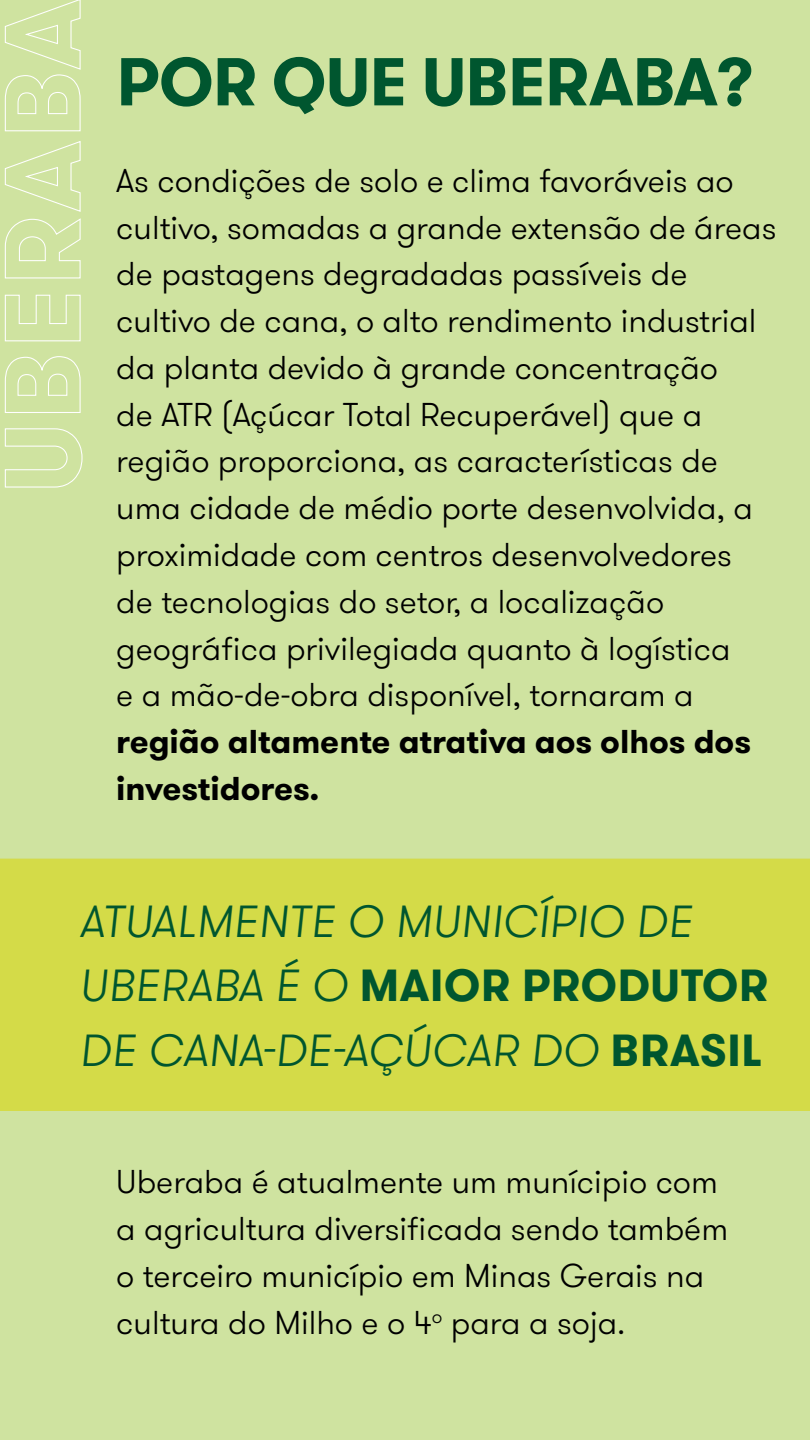
<style>
.page{position:relative;width:810px;height:1440px;background:#cfe3a0}
.page>*{position:absolute;margin:0;border:0;box-sizing:border-box;transform-origin:0 0}
.t1{font:700 67.5px "GT Walsheim Pro";letter-spacing:-.005em;color:#00562f}
.t2{font:italic 300 44.92px/64.7px "GT Walsheim Pro";letter-spacing:.015em;color:#00562f}
.t3{font:700 44.92px "GT Walsheim Pro";color:#00562f}
.t4{font:300 33px/46.8px "GT Walsheim Pro";color:#000}
.t5{font:700 33px/46.8px "GT Walsheim Pro";color:#000}
.s1{font-weight:700;font-style:normal}
</style>
<div class="page">
<div style="left:0;top:859px;width:810px;height:252px;background:#d4db48"></div>
<svg style="left:4px;top:428px;width:79px;height:60px;background:#d2e5a7"></svg>
<svg style="left:4px;top:356px;width:77px;height:58px;background:#d3e5a8"></svg>
<svg style="left:4px;top:294px;width:77px;height:48px;background:#d3e5a9"></svg>
<svg style="left:4px;top:140px;width:77px;height:139px;background:#d2e4a6"></svg>
<svg style="left:4px;top:0;width:77px;height:132px;background:#d2e5a7"></svg>
<h1 class="t1" style="left:117px;top:38px;width:433px">por que ubera</h1>
<h1 class="t1" style="left:633px;top:38px;width:122px">ba?</h1>
<p class="t4" style="left:116px;top:158px;width:662px">As condições de solo e clima favoráveis ao cultivo, somadas a grande extensão de áreas de pastagens degradadas passíveis de cultivo de cana, o alto rendimento industrial da planta devido à grande concentração<br>de ATR (Açúcar Total Recuperável) que a região proporciona, as características de uma cidade de médio porte desenvolvida, a proximidade com centros desenvolvedores de tecnologias do setor, a localização geográfica privilegiada quanto à logística<br>e a mão-de-obra disponível, tornaram a</p>
<p class="t5" style="left:116px;top:719px;width:636px">região altamente atrativa aos olhos dos investidores.</p>
<h2 class="t2" style="left:80px;top:890px;width:614px">ATUALMENTE O MUNICÍPIO DE<br>UBERABA É O <span class="s1">maior</span></h2>
<h2 class="t2" style="left:80px;top:954px;width:601px;text-indent:442px"><span class="s1">produtor<br></span>DE CANA-DE-AÇÚCAR DO <span class="s1">Brasi</span></h2>
<h2 class="t3" style="left:742px;top:1021px;width:22px">l</h2>
<p class="t4" style="left:116px;top:1159px;width:613px">Uberaba é atualmente um munícipio com a agricultura diversificada sendo também o terceiro município em Minas Gerais na cultura do Milho e o 4<sup>º</sup> para a soja.</p>
</div>
